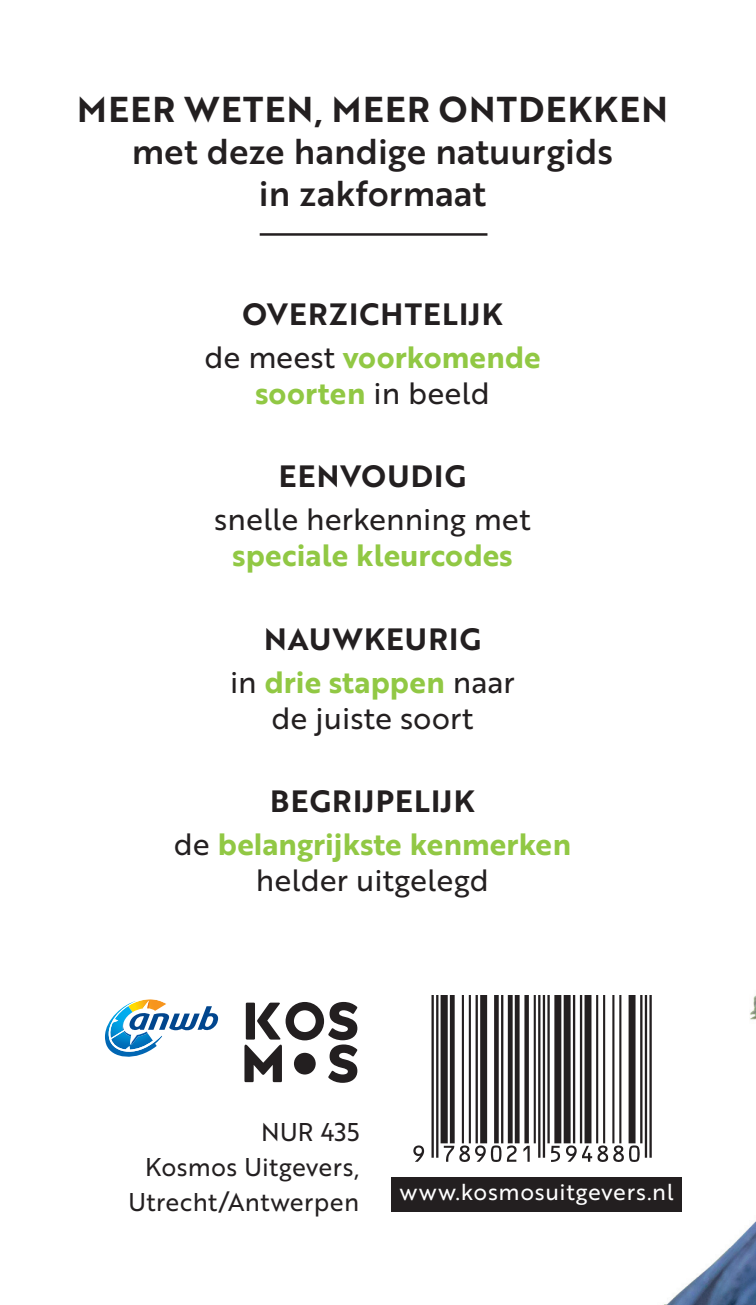
<style>
.page{position:relative;width:756px;height:1305px;background:#fff}
.page>*{position:absolute;margin:0;border:0;box-sizing:border-box;transform-origin:0 0}
.t1{font:35px/42px "Brother 1816 Medium";color:#231f20;text-align:center}
.t2{font:35px "Brother 1816 Bold";letter-spacing:.04em;color:#231f20}
.t3{font:30px/43px "Brother 1816 Bold";color:#91c844;text-align:center}
.t4{font:30px "Brother 1816 Regular";color:#231f20}
.t5{font:30px/43px "Brother 1816 Bold";letter-spacing:.04em;color:#231f20;text-align:center}
.t6{font:30px/43px "Brother 1816 Bold";letter-spacing:.02em;color:#91c844;text-align:center}
.t7{font:25px/35px "Brother 1816 Regular";letter-spacing:.015em;color:#231f20;text-align:right}
.t8{font:22.5px "Brother 1816 Regular";letter-spacing:.03em;color:#fff}
.s1{font-family:"Brother 1816 Regular"}
.s2{color:#91c844}
.s3{font-family:"Brother 1816 Regular";color:#231f20}
.s4{color:#231f20}
</style>
<div class="page">
<img style="left:638px;top:995px;width:117px;height:310px">
<img style="left:413px;top:996px;width:254px;height:175px">
<div style="left:391px;top:1177px;width:290px;height:34px;background:#231f20"></div>
<svg style="left:244px;top:1002px;width:113px;height:81px"></svg>
<div style="left:294px;top:1053px;width:21px;height:21px;background:#231f20;border-radius:50%"></div>
<hr style="left:259px;top:233px;width:228px;height:3px;background:#231f20">
<svg style="left:105px;top:999px;width:113px;height:58px"></svg>
<p class="t2" style="left:77px;top:83px;width:591px">MEER WETEN, MEER ONTDEKKEN</p>
<p class="t1" style="left:132px;top:129px;width:482px">met deze handige natuurgids in zakformaat</p>
<p class="t5" style="left:204px;top:291px;width:337px">OVERZICHTELĲK<br><span class="s1">de meest</span> <span class="s2">voorkomende</span></p>
<p class="t3" style="left:255px;top:370px;width:236px">soorten <span class="s3">in beeld</span></p>
<p class="t5" style="left:279px;top:454px;width:188px">EENVOUDIG</p>
<p class="t4" style="left:214px;top:497px;width:318px">snelle herkenning met</p>
<p class="t3" style="left:232px;top:533px;width:282px">speciale kleurcodes</p>
<p class="t6" style="left:230px;top:616px;width:286px"><span class="s4">NAUWKEURIG<br></span><span class="s3">in</span> drie stappen <span class="s3">naar</span></p>
<p class="t4" style="left:271px;top:696px;width:203px">de juiste soort</p>
<p class="t3" style="left:174px;top:779px;width:398px"><span class="s4">BEGRĲPELĲK<br></span><span class="s3">de</span> belangrĳkste kenmerken</p>
<p class="t4" style="left:256px;top:858px;width:234px">helder uitgelegd</p>
<p class="t7" style="left:128px;top:1113px;width:232px">NUR 435<br>Kosmos Uitgevers,<br>Utrecht/Antwerpen</p>
<p class="t8" style="left:399px;top:1175px;width:275px">www.kosmosuitgevers.nl</p>
</div>
